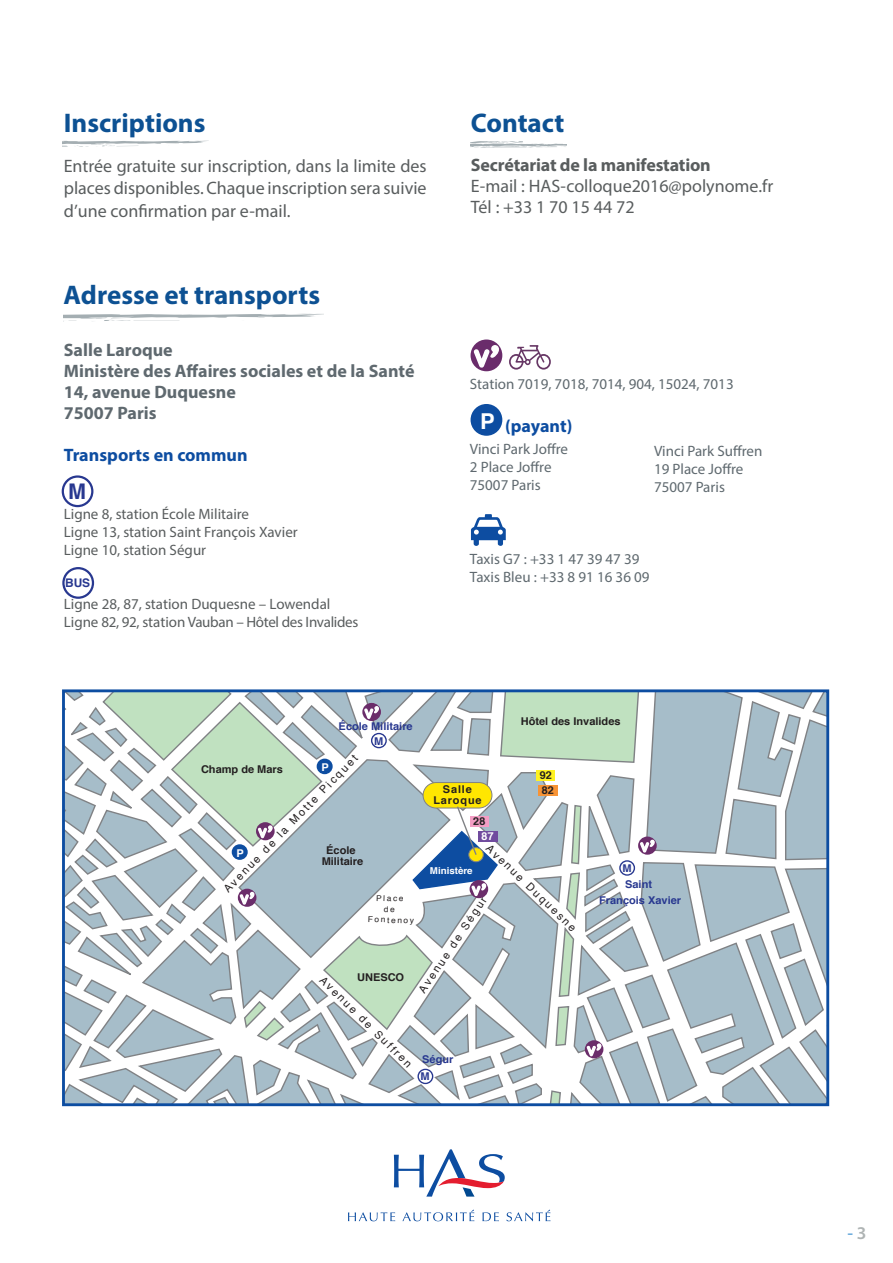
<style>
.page{position:relative;width:893px;height:1263px;background:#fff}
.page>*{position:absolute;margin:0;border:0;box-sizing:border-box;transform-origin:0 0}
.t1{font:700 27px "Myriad Pro";color:#0d5193}
.t2{font:700 21.9px "Helvetica";color:#fff}
.t3{font:700 21.6px "Helvetica";color:#283890}
.t4{font:18px/22.5px "Myriad Pro";color:#595d5e}
.t5{font:700 18px/21px "Myriad Pro";color:#5f696f}
.t6{font:700 18px "Myriad Pro";letter-spacing:-.01em;color:#595d5e}
.t7{font:700 18px "Myriad Pro";color:#0d4da1}
.t8{font:600 18px "Myriad Pro";color:#6cacdd}
.t9{font:15px/18px "Myriad Pro";color:#595d5e}
.t10{font:15px/18px "Myriad Pro";color:#5f696f}
.t11{font:700 11.85px "Helvetica";color:#283890}
.t12{font:10.95px "Helvetica";color:#231f20}
.t13{font:700 10.8px/10.6px "Helvetica";color:#231f20;text-align:center}
.t14{font:700 10.8px/16px "Helvetica";color:#283890;text-align:center}
.t15{font:10.8px "Helvetica";color:#231f20}
.t16{font:700 10.8px "Helvetica";color:#fff}
.t17{font:700 9.45px "Helvetica";color:#fff}
.t18{font:8.1px/10.6px "Helvetica";color:#231f20;text-align:center}
.s1{color:#afb4b4}
</style>
<div class="page">
<svg style="left:348px;top:1212px;width:47px;height:9px"></svg>
<svg style="left:402px;top:1210px;width:72px;height:11px"></svg>
<svg style="left:482px;top:1212px;width:17px;height:9px"></svg>
<svg style="left:506px;top:1210px;width:44px;height:11px"></svg>
<svg style="left:394px;top:1149px;width:111px;height:47px"></svg>
<div style="left:471px;top:405px;width:30px;height:30px;background:#0d4da1;border-radius:50%"></div>
<div style="left:471px;top:404px;width:31px;height:32px;border:2px solid #0d4da1;border-radius:50%"></div>
<div style="left:62px;top:475px;width:31px;height:32px;border:2px solid #283890;border-radius:50%"></div>
<svg style="left:471px;top:514px;width:35px;height:32px"></svg>
<svg style="left:509px;top:345px;width:42px;height:25px"></svg>
<div style="left:62px;top:567px;width:32px;height:32px;border:2px solid #283890;border-radius:50%"></div>
<div style="left:471px;top:339px;width:31px;height:32px;background:#6a2c6b;border-radius:50%"></div>
<svg style="left:473px;top:344px;width:27px;height:24px"></svg>
<svg style="left:64px;top:313px;width:259px;height:9px"></svg>
<svg style="left:471px;top:141px;width:95px;height:7px"></svg>
<svg style="left:62px;top:140px;width:147px;height:7px"></svg>
<svg style="left:63px;top:691px;width:765px;height:414px"></svg>
<h1 class="t1" style="left:64px;top:105px;width:143px">Inscriptions</h1>
<p class="t4" style="left:64px;top:154px;width:364px;text-align:justify">Entrée gratuite sur inscription, dans la limite des places disponibles. Chaque inscription sera suivie d’une confirmation par e-mail.</p>
<h1 class="t1" style="left:64px;top:278px;width:258px">Adresse et transports</h1>
<p class="t5" style="left:64px;top:339px;width:352px">Salle Laroque<br>Ministère des Affaires sociales et de la Santé<br>14, avenue Duquesne<br>75007 Paris</p>
<p class="t7" style="left:64px;top:443px;width:185px">Transports en commun</p>
<p class="t3" style="left:68px;top:474px;width:19px">M</p>
<p class="t9" style="left:64px;top:505px;width:235px">Ligne 8, station École Militaire<br>Ligne 13, station Saint François Xavier<br>Ligne 10, station Ségur</p>
<p class="t11" style="left:65px;top:573px;width:27px">BUS</p>
<p class="t9" style="left:64px;top:595px;width:296px">Ligne 28, 87, station Duquesne – Lowendal<br>Ligne 82, 92, station Vauban – Hôtel des Invalides</p>
<p class="t14" style="left:339px;top:719px;width:76px;line-height:14.7px">École Militaire<br>M</p>
<h1 class="t1" style="left:471px;top:105px;width:95px">Contact</h1>
<p class="t6" style="left:471px;top:154px;width:241px">Secrétariat de la manifestation</p>
<p class="t4" style="left:471px;top:176px;width:304px;line-height:21px">E-mail : HAS-colloque2016@polynome.fr<br>Tél : +33 1 70 15 44 72</p>
<p class="t10" style="left:470px;top:375px;width:265px">Station 7019, 7018, 7014, 904, 15024, 7013</p>
<p class="t7" style="left:505px;top:414px;width:69px">(payant)</p>
<p class="t10" style="left:470px;top:440px;width:100px">Vinci Park Joffre<br>2 Place Joffre<br>75007 Paris</p>
<p class="t10" style="left:654px;top:441px;width:110px">Vinci Park Suffren<br>19 Place Joffre<br>75007 Paris</p>
<p class="t2" style="left:480px;top:404px;width:16px">P</p>
<p class="t10" style="left:470px;top:550px;width:181px">Taxis G7 : +33 1 47 39 47 39<br>Taxis Bleu : +33 8 91 16 36 09</p>
<p class="t13" style="left:521px;top:716px;width:101px">Hôtel des Invalides</p>
<p class="t12" style="left:220px;top:885px;width:188px;rotate:-46deg">Avenue de la Motte Picquet</p>
<p class="t16" style="left:321px;top:758px;width:9px">P</p>
<p class="t13" style="left:201px;top:764px;width:84px">Champ de Mars</p>
<p class="t13" style="left:539px;top:768px;width:15px;line-height:15px;text-align:left;rotate:-2deg">92<br>82</p>
<p class="t13" style="left:433px;top:784px;width:50px;rotate:-1deg">Salle<br>Laroque</p>
<p class="t15" style="left:494px;top:840px;width:121px;rotate:44deg">Avenue Duquesne</p>
<p class="t13" style="left:322px;top:845px;width:43px">École<br>Militaire</p>
<p class="t16" style="left:236px;top:844px;width:9px">P</p>
<p class="t17" style="left:430px;top:863px;width:44px">Ministère</p>
<p class="t18" style="left:369px;top:892px;width:48px;rotate:2deg">Place<br>de<br>Fontenoy</p>
<p class="t12" style="left:414px;top:987px;width:115px;rotate:-56deg">Avenue de Ségur</p>
<p class="t13" style="left:357px;top:972px;width:49px">UNESCO</p>
<p class="t15" style="left:328px;top:972px;width:126px;rotate:45deg">Avenue de Suffren</p>
<p class="t14" style="left:422px;top:1051px;width:33px">Ségur</p>
<p class="t14" style="left:421px;top:1069px;width:11px">M</p>
<p class="t14" style="left:622px;top:860px;width:11px">M</p>
<p class="t14" style="left:599px;top:876px;width:84px">Saint<br>François Xavier</p>
<p class="t8" style="left:848px;top:1221px;width:21px">- <span class="s1">3</span></p>
</div>
